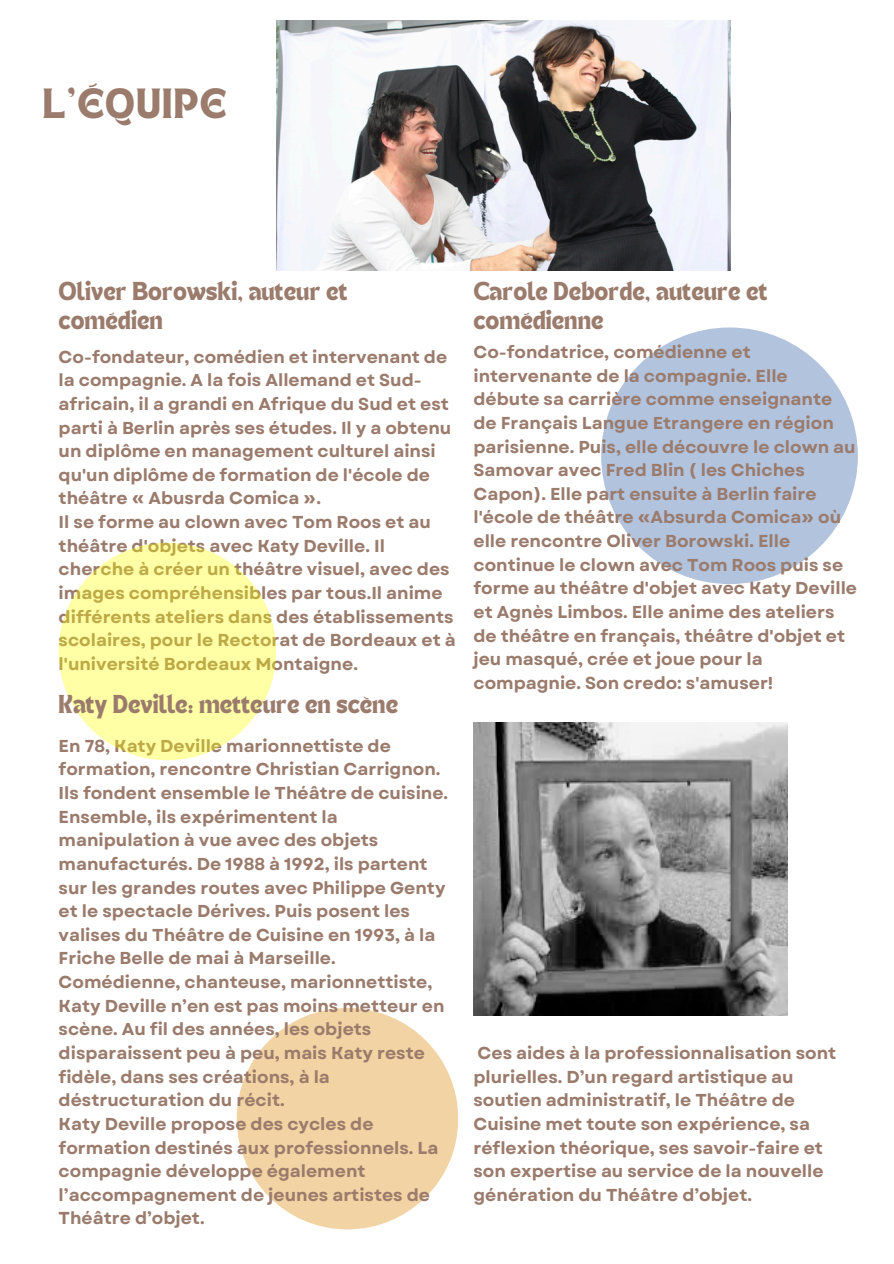
<style>
.page{position:relative;width:894px;height:1264px;background:#fff}
.page>*{position:absolute;margin:0;border:0;box-sizing:border-box;transform-origin:0 0}
.t1{font:30.45px "TANHEADLINE";letter-spacing:.045em;color:#9a7b6c}
.t2{font:18.75px/28.2px "TANHEADLINE";color:#9a7b6c}
.t3{font:700 17.25px/23.7px "Garet";color:#9a7b6c}
</style>
<div class="page">
<div style="left:237px;top:1007px;width:221px;height:222px;background:#f2d3a3;border-radius:50%"></div>
<div style="left:601px;top:327px;width:256px;height:257px;background:#b2c3de;border-radius:50%"></div>
<img style="left:276px;top:21px;width:453px;height:249px">
<img style="left:473px;top:722px;width:314px;height:293px">
<div style="left:59px;top:542px;width:217px;height:218px;background:#ffffa6;border-radius:50%"></div>
<p class="t1" style="left:43px;top:86px;width:184px">L'ÉQUIPE</p>
<p class="t2" style="left:59px;top:279px;width:290px">Oliver Borowski, auteur et comédien</p>
<h2 class="t2" style="left:473px;top:279px;width:295px">Carole Deborde, auteure et comédienne</h2>
<p class="t3" style="left:59px;top:345px;width:398px">Co-fondateur, comédien et intervenant de la compagnie. A la fois Allemand et Sud&shy;africain, il a grandi en Afrique du Sud et est parti à Berlin après ses études. Il y a obtenu un diplôme en management culturel ainsi qu'un diplôme de formation de l'école de théâtre « Abusrda Comica ».<br>Il se forme au clown avec Tom Roos et au théâtre d'objets avec Katy Deville. Il cherche à créer un théâtre visuel, avec des images compréhensibles par tous.Il anime différents ateliers dans des établissements scolaires, pour le Rectorat de Bordeaux et à l'université Bordeaux Montaigne.</p>
<h2 class="t3" style="left:473px;top:340px;width:385px">Co-fondatrice, comédienne et intervenante de la compagnie. Elle débute sa carrière comme enseignante de Français Langue Etrangere en région parisienne. Puis, elle découvre le clown au Samovar avec Fred Blin ( les Chiches Capon). Elle part ensuite à Berlin faire l'école de théâtre «Absurda Comica» où elle rencontre Oliver Borowski. Elle continue le clown avec Tom Roos puis se forme au théâtre d'objet avec Katy Deville et Agnès Limbos. Elle anime des ateliers de théâtre en français, théâtre d'objet et jeu masqué, crée et joue pour la compagnie. Son credo: s'amuser!</h2>
<p class="t2" style="left:59px;top:691px;width:341px">Katy Deville: metteure en scène</p>
<h1 class="t3" style="left:59px;top:734px;width:391px">En 78, Katy Deville marionnettiste de formation, rencontre Christian Carrignon.<br>Ils fondent ensemble le Théâtre de cuisine.<br>Ensemble, ils expérimentent la manipulation à vue avec des objets manufacturés. De 1988 à 1992, ils partent sur les grandes routes avec Philippe Genty et le spectacle Dérives. Puis posent les valises du Théâtre de Cuisine en 1993, à la Friche Belle de mai à Marseille.<br>Comédienne, chanteuse, marionnettiste, Katy Deville n’en est pas moins metteur en scène. Au fil des années, les objets disparaissent peu à peu, mais Katy reste fidèle, dans ses créations, à la déstructuration du récit.<br>Katy Deville propose des cycles de formation destinés aux professionnels. La compagnie développe également l’accompagnement de jeunes artistes de Théâtre d’objet.</h1>
<h2 class="t3" style="left:473px;top:1041px;width:364px">Ces aides à la professionnalisation sont plurielles. D’un regard artistique au soutien administratif, le Théâtre de Cuisine met toute son expérience, sa réflexion théorique, ses savoir-faire et son expertise au service de la nouvelle génération du Théâtre d’objet.</h2>
</div>
